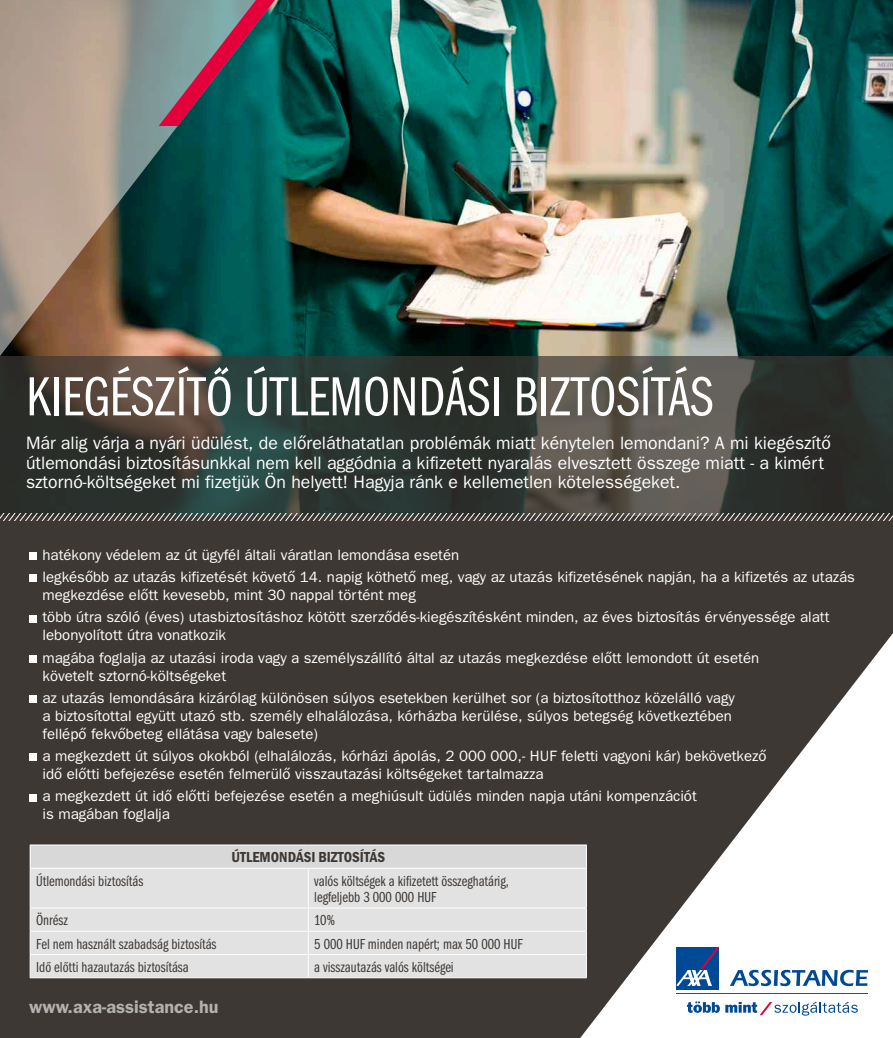
<style>
.page{position:relative;width:893px;height:1038px;background:#fff}
.page>*{position:absolute;margin:0;border:0;box-sizing:border-box;transform-origin:0 0}
.t1{font:extra-condensed 57px "Franklin Gothic Itc TCE";color:#fff}
.t2{font:18px/19.5px "Franklin Gothic CE";color:#fff}
.t3{font:600 18px "Franklin Gothic CE";color:#b4b2b0}
.t4{font:15px/22.2px "Franklin Gothic CE";color:#fff}
.t5{font:extra-condensed 15px/16.5px "Franklin Gothic Itc TCE";color:#3d3834}
.t6{font:600 condensed 15px "Franklin Gothic Itc TCE";color:#3d3834}
</style>
<div class="page">
<img style="left:285px;top:0;width:608px;height:356px">
<svg style="left:0;top:0;width:285px;height:356px;background:#66776b"></svg>
<div style="left:0;top:517px;width:893px;height:520px;background:#3d3834"></div>
<svg style="left:0;top:356px;width:893px;height:157px;background:#3b3e39"></svg>
<svg style="left:0;top:513px;width:893px;height:8px"></svg>
<svg style="left:159px;top:0;width:126px;height:126px;background:#546d75"></svg>
<svg style="left:580px;top:633px;width:313px;height:404px"></svg>
<svg style="left:687px;top:1001px;width:171px;height:14px;background:#b4c6dd"></svg>
<hr style="left:677px;top:993px;width:191px;height:1px;background:#e4003a">
<svg style="left:730px;top:969px;width:138px;height:17px;background:#94b2d2"></svg>
<div style="left:677px;top:947px;width:42px;height:43px;background:#004994"></div>
<svg style="left:677px;top:947px;width:42px;height:38px"></svg>
<div style="left:30px;top:552px;width:7px;height:8px;background:#fff"></div>
<div style="left:30px;top:574px;width:7px;height:8px;background:#fff"></div>
<div style="left:30px;top:615px;width:7px;height:7px;background:#fff"></div>
<div style="left:30px;top:655px;width:7px;height:7px;background:#fff"></div>
<div style="left:30px;top:695px;width:7px;height:8px;background:#fff"></div>
<div style="left:30px;top:753px;width:7px;height:8px;background:#fff"></div>
<div style="left:30px;top:794px;width:7px;height:7px;background:#fff"></div>
<div style="left:30px;top:845px;width:556px;height:23px;background:#d9d8d8"></div>
<div style="left:31px;top:868px;width:555px;height:109px;background:#e3e2e2"></div>
<hr style="left:30px;top:844px;width:278px;height:1px;background:#fff">
<svg style="left:30px;top:845px;width:1px;height:22px"></svg>
<hr style="left:308px;top:844px;width:279px;height:1px;background:#fff">
<svg style="left:586px;top:845px;width:1px;height:22px"></svg>
<hr style="left:30px;top:867px;width:278px;height:1px;background:#fff">
<hr style="left:30px;top:868px;width:1px;height:39px;background:#fff">
<hr style="left:308px;top:867px;width:279px;height:1px;background:#fff">
<hr style="left:308px;top:868px;width:1px;height:39px;background:#fff">
<hr style="left:586px;top:868px;width:1px;height:39px;background:#fff">
<hr style="left:30px;top:907px;width:278px;height:1px;background:#fff">
<hr style="left:308px;top:907px;width:279px;height:1px;background:#fff">
<hr style="left:30px;top:930px;width:278px;height:1px;background:#fff">
<hr style="left:308px;top:930px;width:279px;height:1px;background:#fff">
<hr style="left:30px;top:954px;width:278px;height:1px;background:#fff">
<svg style="left:30px;top:908px;width:1px;height:69px"></svg>
<hr style="left:308px;top:954px;width:279px;height:1px;background:#fff">
<svg style="left:308px;top:908px;width:1px;height:69px"></svg>
<svg style="left:586px;top:908px;width:1px;height:69px"></svg>
<hr style="left:30px;top:977px;width:278px;height:1px;background:#fff">
<hr style="left:308px;top:977px;width:279px;height:1px;background:#fff">
<h1 class="t1" style="left:26px;top:365px;width:689px">KIEGÉSZÍTŐ ÚTLEMONDÁSI BIZTOSÍTÁS</h1>
<p class="t2" style="left:26px;top:433px;width:806px">Már alig várja a nyári üdülést, de előreláthatatlan problémák miatt kénytelen lemondani? A mi kiegészítő útlemondási biztosításunkkal nem kell aggódnia a kifizetett nyaralás elvesztett összege miatt - a kimért sztornó-költségeket mi fizetjük Ön helyett! Hagyja ránk e kellemetlen kötelességeket.</p>
<p class="t4" style="left:43px;top:543px;width:814px">hatékony védelem az út ügyfél általi váratlan lemondása esetén<br>legkésőbb az utazás kifizetését követő 14. napig köthető meg, vagy az utazás kifizetésének napján, ha a kifizetés az utazás</p>
<p class="t4" style="left:43px;top:583px;width:788px">megkezdése előtt kevesebb, mint 30 nappal történt meg<br>több útra szóló (éves) utasbiztosításhoz kötött szerződés-kiegészítésként minden, az éves biztosítás érvényessége alatt</p>
<p class="t4" style="left:43px;top:624px;width:718px">lebonyolított útra vonatkozik<br>magába foglalja az utazási iroda vagy a személyszállító által az utazás megkezdése előtt lemondott út esetén</p>
<p class="t4" style="left:43px;top:664px;width:694px">követelt sztornó-költségeket<br>az utazás lemondására kizárólag különösen súlyos esetekben kerülhet sor (a biztosítotthoz közelálló vagy</p>
<p class="t4" style="left:43px;top:706px;width:691px;line-height:18px">a biztosítottal együtt utazó stb. személy elhalálozása, kórházba kerülése, súlyos betegség következtében fellépő fekvőbeteg ellátása vagy balesete)</p>
<p class="t4" style="left:43px;top:747px;width:726px;line-height:18px">a megkezdett út súlyos okokból (elhalálozás, kórházi ápolás, 2 000 000,- HUF feletti vagyoni kár) bekövetkező idő előtti befejezése esetén felmerülő visszautazási költségeket tartalmazza</p>
<p class="t4" style="left:43px;top:787px;width:656px;line-height:18px">a megkezdett út idő előtti befejezése esetén a meghiúsult üdülés minden napja utáni kompenzációt is magában foglalja</p>
<p class="t6" style="left:232px;top:848px;width:155px">ÚTLEMONDÁSI BIZTOSÍTÁS</p>
<p class="t5" style="left:36px;top:872px;width:109px">Útlemondási biztosítás</p>
<p class="t5" style="left:314px;top:872px;width:196px">valós költségek a kifizetett összeghatárig, legfeljebb 3 000 000 HUF</p>
<p class="t5" style="left:36px;top:912px;width:33px">Önrész</p>
<p class="t5" style="left:314px;top:912px;width:22px">10%</p>
<p class="t5" style="left:36px;top:935px;width:182px">Fel nem használt szabadság biztosítás</p>
<p class="t5" style="left:314px;top:935px;width:210px">5 000 HUF minden napért; max 50 000 HUF</p>
<p class="t5" style="left:36px;top:958px;width:154px">Idő előtti hazautazás biztosítása</p>
<p class="t5" style="left:314px;top:958px;width:141px">a visszautazás valós költségei</p>
<p class="t3" style="left:29px;top:996px;width:191px">www.axa-assistance.hu</p>
</div>
